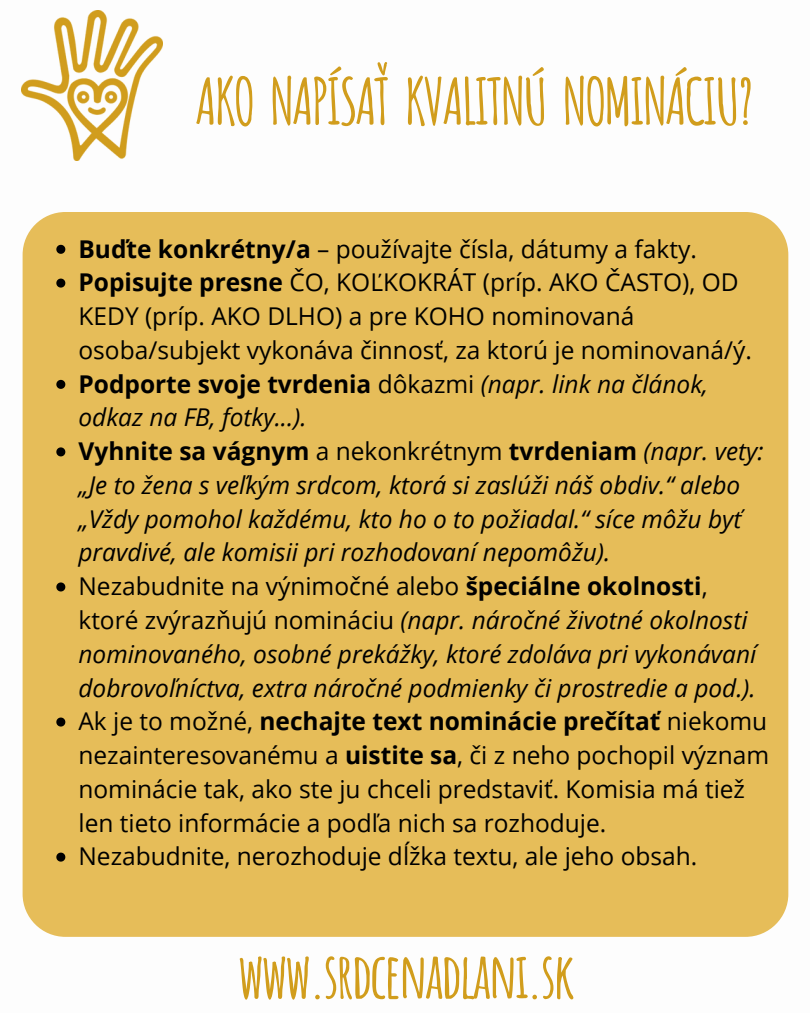
<style>
.page{position:relative;width:810px;height:1013px;background:#fff}
.page>*{position:absolute;margin:0;border:0;box-sizing:border-box;transform-origin:0 0}
.t1{font:700 63px "Amatic SC";letter-spacing:-.05em;color:#d19d1c}
.t2{font:700 62.3px "Amatic SC";letter-spacing:-.05em;color:#d19d1c}
.t3{font:italic 24.5px/33.8px "Open Sans";color:#000}
.t4{font:24.5px/33.8px "Open Sans";color:#000}
.s1{font-weight:700}
.s2{font-weight:700;font-style:normal}
.s3{font-style:normal}
</style>
<div class="page">
<svg style="left:620px;top:810px;width:169px;height:127px"></svg>
<img style="left:21px;top:11px;width:141px;height:150px">
<div style="left:23px;top:212px;width:765px;height:724px;background:#e6bd59;border-radius:43px"></div>
<svg style="left:56px;top:245px;width:9px;height:9px"></svg>
<svg style="left:56px;top:278px;width:9px;height:9px"></svg>
<svg style="left:56px;top:380px;width:9px;height:9px"></svg>
<svg style="left:56px;top:447px;width:9px;height:9px"></svg>
<svg style="left:56px;top:582px;width:9px;height:9px"></svg>
<svg style="left:56px;top:717px;width:9px;height:9px"></svg>
<svg style="left:56px;top:852px;width:9px;height:9px"></svg>
<p class="t1" style="left:195px;top:61px;width:560px">AKO NAPÍSAŤ KVALITNÚ NOMINÁCIU?</p>
<p class="t4" style="left:78px;top:231px;width:620px"><span class="s1">Buďte konkrétny/a</span> – používajte čísla, dátumy a fakty.</p>
<p class="t4" style="left:78px;top:265px;width:675px"><span class="s1">Popisujte presne</span> ČO, KOĽKOKRÁT (príp. AKO ČASTO), OD<br>KEDY (príp. AKO DLHO) a pre KOHO nominovaná osoba/subjekt vykonáva činnosť, za ktorú je nominovaná/ý.</p>
<p class="t3" style="left:78px;top:366px;width:631px"><span class="s2">Podporte svoje tvrdenia</span> <span class="s3">dôkazmi</span> (napr. link na článok, odkaz na FB, fotky...).</p>
<p class="t3" style="left:78px;top:434px;width:687px"><span class="s2">Vyhnite sa vágnym</span> <span class="s3">a nekonkrétnym</span> <span class="s2">tvrdeniam</span> (napr. vety: „Je to žena s veľkým srdcom, ktorá si zaslúži náš obdiv.“ alebo „Vždy pomohol každému, kto ho o to požiadal.“ síce môžu byť pravdivé, ale komisii pri rozhodovaní nepomôžu).</p>
<p class="t3" style="left:78px;top:569px;width:679px"><span class="s3">Nezabudnite na výnimočné alebo</span> <span class="s2">špeciálne okolnosti</span><span class="s3">, ktoré zvýrazňujú nomináciu</span> (napr. náročné životné okolnosti nominovaného, osobné prekážky, ktoré zdoláva pri vykonávaní dobrovoľníctva, extra náročné podmienky či prostredie a pod.).</p>
<p class="t4" style="left:78px;top:704px;width:692px">Ak je to možné, <span class="s1">nechajte text nominácie prečítať</span> niekomu nezainteresovanému a <span class="s1">uistite sa</span>, či z neho pochopil význam nominácie tak, ako ste ju chceli predstaviť. Komisia má tiež len tieto informácie a podľa nich sa rozhoduje.</p>
<p class="t4" style="left:78px;top:839px;width:620px">Nezabudnite, nerozhoduje dĺžka textu, ale jeho obsah.</p>
<p class="t2" style="left:238px;top:935px;width:339px">www.srdcenadlani.sk</p>
</div>
